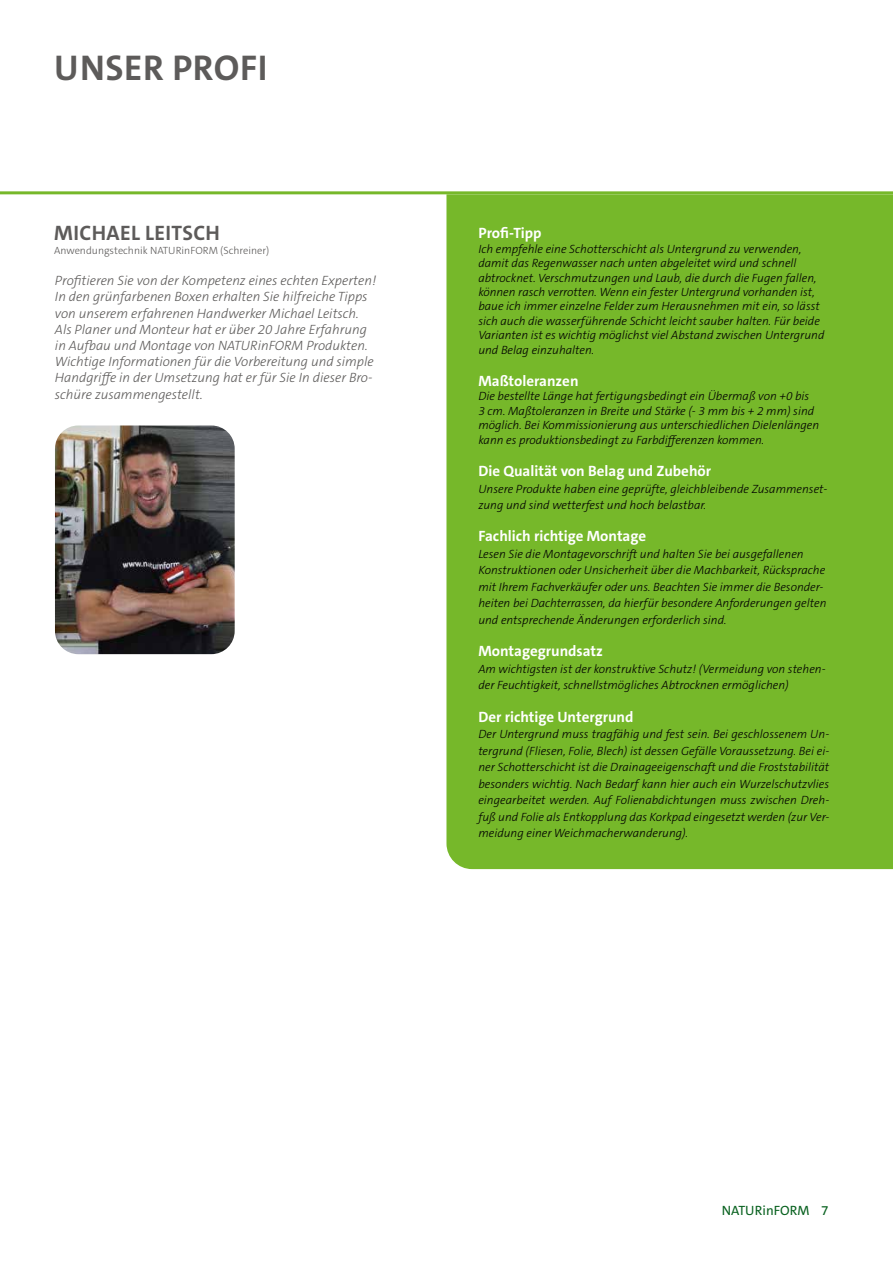
<style>
.page{position:relative;width:893px;height:1263px;background:#fff}
.page>*{position:absolute;margin:0;border:0;box-sizing:border-box;transform-origin:0 0}
.t1{font:700 36px "The Sans C5";letter-spacing:.02em;color:#5d5b5a}
.t2{font:700 21px "The Sans C5";letter-spacing:.02em;color:#5d5b5a}
.t3{font:700 15px "The Sans C5";color:#fff}
.t4{font:italic 300 13.5px/16.2px "The Sans C5";color:#5d5b5a}
.t5{font:13.5px "The Sans C5";color:#08611f}
.t6{font:italic 300 12px/16.5px "The Sans C5";color:#000}
.t7{font:300 10.5px "The Sans C5";color:#5d5b5a}
</style>
<div class="page">
<hr style="left:0;top:191px;width:893px;height:3px;background:#76b82a">
<div style="left:446px;top:194px;width:447px;height:675px;background:#76b82a"></div>
<img style="left:55px;top:425px;width:180px;height:229px">
<h1 class="t1" style="left:54px;top:45px;width:215px">UNSER PROFI</h1>
<h2 class="t2" style="left:54px;top:219px;width:167px">MICHAEL LEITSCH</h2>
<p class="t7" style="left:54px;top:244px;width:217px">Anwendungstechnik NATURinFORM (Schreiner)</p>
<p class="t4" style="left:55px;top:273px;width:323px">Profitieren Sie von der Kompetenz eines echten Experten!<br>In den grünfarbenen Boxen erhalten Sie hilfreiche Tipps von unserem erfahrenen Handwerker Michael Leitsch.<br>Als Planer und Monteur hat er über 20 Jahre Erfahrung in Aufbau und Montage von NATURinFORM Produkten.<br>Wichtige Informationen für die Vorbereitung und simple Handgriffe in der Umsetzung hat er für Sie In dieser Bro&shy;schüre zusammengestellt.</p>
<p class="t3" style="left:478px;top:224px;width:65px">Profi-Tipp</p>
<p class="t6" style="left:478px;top:242px;width:348px;line-height:14.4px">Ich empfehle eine Schotterschicht als Untergrund zu verwenden, damit das Regenwasser nach unten abgeleitet wird und schnell abtrocknet. Verschmutzungen und Laub, die durch die Fugen fallen, können rasch verrotten. Wenn ein fester Untergrund vorhanden ist, baue ich immer einzelne Felder zum Herausnehmen mit ein, so lässt sich auch die wasserführende Schicht leicht sauber halten. Für beide Varianten ist es wichtig möglichst viel Abstand zwischen Untergrund und Belag einzuhalten.</p>
<p class="t3" style="left:478px;top:371px;width:102px">Maßtoleranzen</p>
<p class="t6" style="left:478px;top:389px;width:342px;line-height:14.4px">Die bestellte Länge hat fertigungsbedingt ein Übermaß von +0 bis<br>3 cm. Maßtoleranzen in Breite und Stärke (- 3 mm bis + 2 mm) sind möglich. Bei Kommissionierung aus unterschiedlichen Dielenlängen kann es produktionsbedingt zu Farbdifferenzen kommen.</p>
<p class="t3" style="left:478px;top:461px;width:234px">Die Qualität von Belag und Zubehör</p>
<p class="t6" style="left:478px;top:480px;width:350px">Unsere Produkte haben eine geprüfte, gleichbleibende Zusammenset&shy;zung und sind wetterfest und hoch belastbar.</p>
<p class="t3" style="left:478px;top:527px;width:169px">Fachlich richtige Montage</p>
<p class="t6" style="left:478px;top:546px;width:350px">Lesen Sie die Montagevorschrift und halten Sie bei ausgefallenen Konstruktionen oder Unsicherheit über die Machbarkeit, Rücksprache mit Ihrem Fachverkäufer oder uns. Beachten Sie immer die Besonder&shy;heiten bei Dachterrassen, da hierfür besondere Anforderungen gelten und entsprechende Änderungen erforderlich sind.</p>
<p class="t3" style="left:478px;top:642px;width:126px">Montagegrundsatz</p>
<p class="t6" style="left:478px;top:661px;width:349px">Am wichtigsten ist der konstruktive Schutz! (Vermeidung von stehen&shy;der Feuchtigkeit, schnellstmögliches Abtrocknen ermöglichen)</p>
<p class="t3" style="left:478px;top:707px;width:157px">Der richtige Untergrund</p>
<p class="t6" style="left:478px;top:726px;width:352px;text-align:justify">Der Untergrund muss tragfähig und fest sein. Bei geschlossenem Un&shy;tergrund (Fliesen, Folie, Blech) ist dessen Gefälle Voraussetzung. Bei ei&shy;ner Schotterschicht ist die Drainageeigenschaft und die Froststabilität besonders wichtig. Nach Bedarf kann hier auch ein Wurzelschutzvlies eingearbeitet werden. Auf Folienabdichtungen muss zwischen Dreh&shy;fuß und Folie als Entkopplung das Korkpad eingesetzt werden (zur Ver&shy;meidung einer Weichmacherwanderung).</p>
<p class="t5" style="left:722px;top:1201px;width:108px">NATURinFORM 7</p>
</div>
